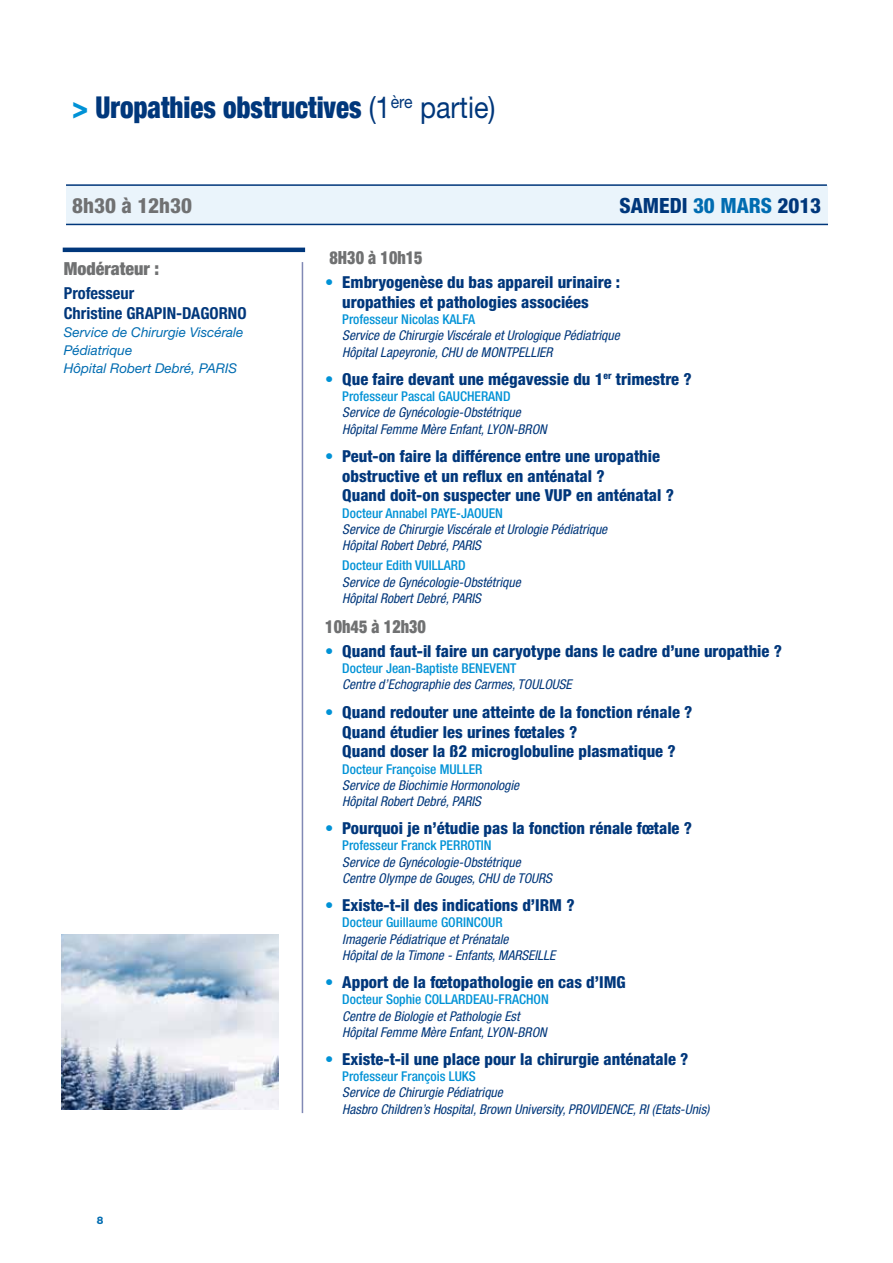
<style>
.page{position:relative;width:893px;height:1263px;background:#fff}
.page>*{position:absolute;margin:0;border:0;box-sizing:border-box;transform-origin:0 0}
.t1{font:900 condensed 30px "Helvetica Neue";color:#00377b;scale:.9 1}
.t2{font:800 condensed 21px "Helvetica Neue";color:#00377b}
.t3{font:800 condensed 21px "Helvetica Neue";color:#707172}
.t4{font:900 condensed 18px "Helvetica Neue";color:#707172;scale:.9 1}
.t5{font:900 condensed 18px "Helvetica Neue";color:#707172}
.t6{font:800 condensed 16.5px/19.8px "Helvetica Neue";color:#00377b}
.t7{font:700 condensed 16.5px/19.8px "Helvetica Neue";color:#00377b}
.t8{font:italic condensed 13.5px/16.2px "Helvetica Neue";color:#00377b}
.t9{font:500 condensed 13.5px "Helvetica Neue";color:#0092d6}
.t10{font:italic 13.5px/18px "Helvetica Neue";color:#006cb1}
.t11{font:800 10.5px "Helvetica Neue";color:#006cb1}
.s1{color:#0092d6}
.s2{font-weight:400;font-stretch:normal}
.s3{color:#006cb1}
.s4{font-stretch:normal;color:#0092d6}
</style>
<div class="page">
<hr style="left:63px;top:248px;width:242px;height:4px;background:#00377b">
<img style="left:62px;top:934px;width:217px;height:176px">
<div style="left:66px;top:185px;width:761px;height:39px;background:#eaf4fb"></div>
<hr style="left:66px;top:224px;width:762px;height:1px;background:#00377b">
<hr style="left:66px;top:184px;width:761px;height:2px;background:#00377b">
<hr style="left:302px;top:262px;width:1px;height:851px;background:#8189b5">
<h1 class="t1" style="left:72px;top:89px;width:472px"><span class="s1">&gt;</span> Uropathies obstructives <span class="s2">(1</span><sup>ère</sup> <span class="s2">partie)</span></h1>
<h2 class="t3" style="left:72px;top:193px;width:121px">8h30 à 12h30</h2>
<h2 class="t2" style="left:619px;top:193px;width:203px">SAMeDI <span class="s3">30 MARS</span> 2013</h2>
<h3 class="t5" style="left:64px;top:257px;width:97px">Modérateur :</h3>
<p class="t7" style="left:64px;top:283px;width:156px">Professeur<br>Christine GRAPIN-DAGORNO</p>
<p class="t10" style="left:64px;top:323px;width:181px">Service de Chirurgie Viscérale<br>Pédiatrique<br>Hôpital Robert Debré, PARIS</p>
<p class="t11" style="left:97px;top:1214px;width:8px">8</p>
<h3 class="t4" style="left:329px;top:247px;width:105px">8H30 à 10h15</h3>
<p class="t6" style="left:342px;top:272px;width:279px;text-indent:-17px"><span class="s4">•</span> Embryogenèse du bas appareil urinaire : uropathies et pathologies associées</p>
<p class="t9" style="left:342px;top:311px;width:134px">Professeur Nicolas KALFA</p>
<p class="t8" style="left:342px;top:327px;width:279px">Service de Chirurgie Viscérale et Urologique Pédiatrique<br>Hôpital Lapeyronie, CHU de MONTPELLIER</p>
<p class="t6" style="left:325px;top:369px;width:368px"><span class="s4">•</span> Que faire devant une mégavessie du 1<sup>er</sup> trimestre ?</p>
<p class="t9" style="left:342px;top:388px;width:170px">Professeur Pascal GAUCHERAND</p>
<p class="t8" style="left:342px;top:404px;width:206px">Service de Gynécologie-Obstétrique<br>Hôpital Femme Mère Enfant, LYON-BRON</p>
<p class="t6" style="left:342px;top:446px;width:333px;text-indent:-17px"><span class="s4">•</span> Peut-on faire la différence entre une uropathie obstructive et un reflux en anténatal ?<br>Quand doit-on suspecter une VUP en anténatal ?</p>
<p class="t9" style="left:342px;top:505px;width:162px">Docteur Annabel PAYE-JAOUEN</p>
<p class="t8" style="left:342px;top:521px;width:266px">Service de Chirurgie Viscérale et Urologie Pédiatrique<br>Hôpital Robert Debré, PARIS</p>
<p class="t9" style="left:342px;top:558px;width:125px">Docteur Edith VUILLARD</p>
<p class="t8" style="left:342px;top:574px;width:180px">Service de Gynécologie-Obstétrique<br>Hôpital Robert Debré, PARIS</p>
<h3 class="t4" style="left:325px;top:615px;width:113px">10h45 à 12h30</h3>
<p class="t6" style="left:325px;top:641px;width:458px"><span class="s4">•</span> Quand faut-il faire un caryotype dans le cadre d’une uropathie ?</p>
<p class="t9" style="left:342px;top:660px;width:176px">Docteur Jean-Baptiste BENEVENT</p>
<p class="t8" style="left:342px;top:676px;width:231px">Centre d’Echographie des Carmes, TOULOUSE</p>
<p class="t6" style="left:342px;top:702px;width:352px;text-indent:-17px"><span class="s4">•</span> Quand redouter une atteinte de la fonction rénale ?<br>Quand étudier les urines fœtales ?<br>Quand doser la ß2 microglobuline plasmatique ?</p>
<p class="t9" style="left:342px;top:761px;width:142px">Docteur Françoise MULLER</p>
<p class="t8" style="left:342px;top:777px;width:178px">Service de Biochimie Hormonologie<br>Hôpital Robert Debré, PARIS</p>
<p class="t6" style="left:325px;top:818px;width:368px"><span class="s4">•</span> Pourquoi je n’étudie pas la fonction rénale fœtale ?</p>
<p class="t9" style="left:342px;top:838px;width:151px">Professeur Franck PERROTIN</p>
<p class="t8" style="left:342px;top:854px;width:211px">Service de Gynécologie-Obstétrique<br>Centre Olympe de Gouges, CHU de TOURS</p>
<p class="t6" style="left:325px;top:895px;width:251px"><span class="s4">•</span> Existe-t-il des indications d’IRM ?</p>
<p class="t9" style="left:342px;top:914px;width:162px">Docteur Guillaume GORINCOUR</p>
<p class="t8" style="left:342px;top:931px;width:215px">Imagerie Pédiatrique et Prénatale<br>Hôpital de la Timone - Enfants, MARSEILLE</p>
<p class="t6" style="left:325px;top:972px;width:302px"><span class="s4">•</span> Apport de la fœtopathologie en cas d’IMG</p>
<p class="t9" style="left:342px;top:991px;width:208px">Docteur Sophie COLLARDEAU-FRACHON</p>
<p class="t8" style="left:342px;top:1007px;width:206px">Centre de Biologie et Pathologie Est<br>Hôpital Femme Mère Enfant, LYON-BRON</p>
<p class="t6" style="left:325px;top:1049px;width:365px"><span class="s4">•</span> Existe-t-il une place pour la chirurgie anténatale ?</p>
<p class="t9" style="left:342px;top:1068px;width:135px">Professeur François LUKS</p>
<p class="t8" style="left:342px;top:1084px;width:369px">Service de Chirurgie Pédiatrique<br>Hasbro Children’s Hospital, Brown University, PROVIDENCE, RI (Etats-Unis)</p>
</div>
